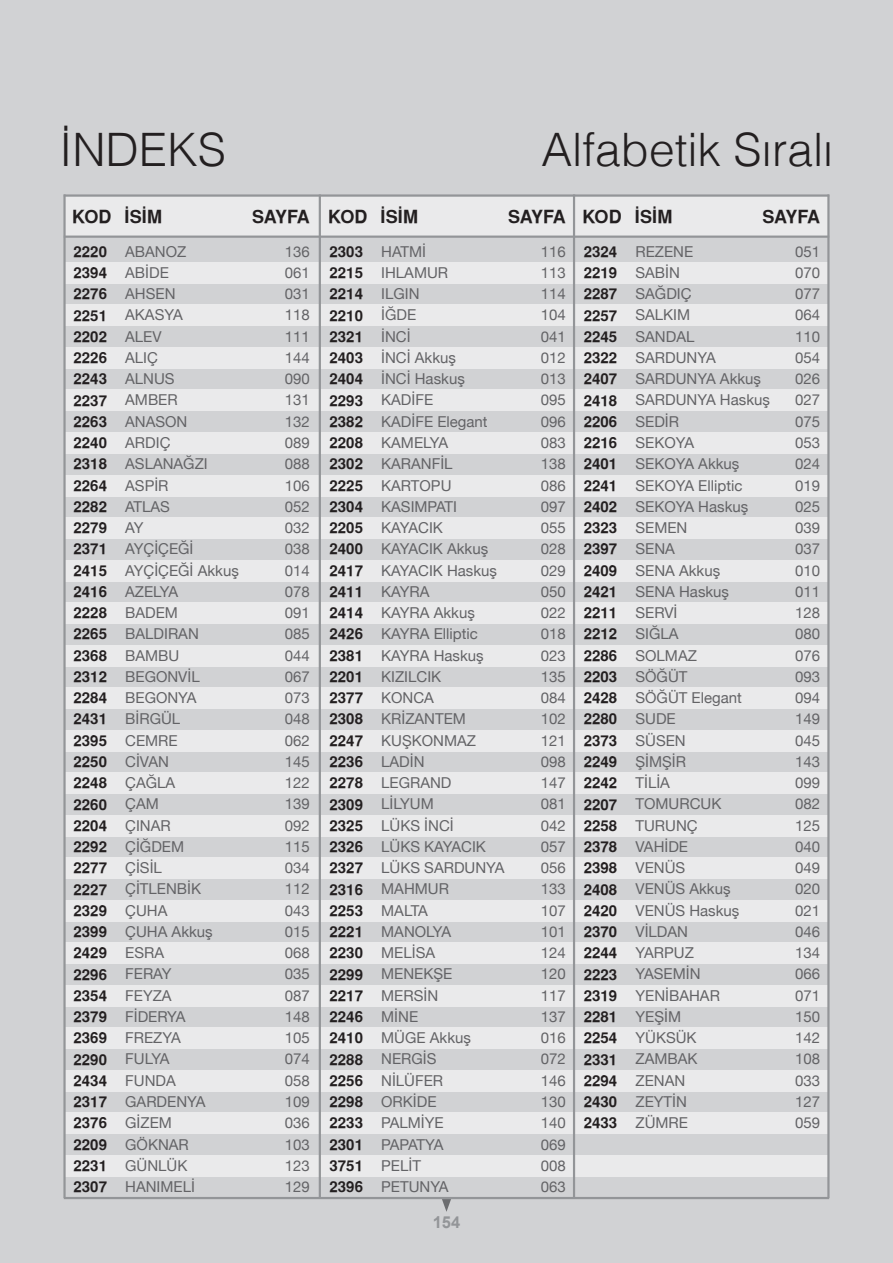
<style>
.page{position:relative;width:893px;height:1263px;background:#d1d2d4}
.page>*{position:absolute;margin:0;border:0;box-sizing:border-box;transform-origin:0 0}
.t1{font:300 46.05px "Helvetica";color:#231f20}
.t2{font:700 18px "Helvetica";letter-spacing:-.005em;color:#231f20}
.t3{font:700 16.5px "Arial";color:#939598}
.t4{font:15px/21.3px "Helvetica Neue";color:#636366}
.t5{font:700 15px/21.3px "Helvetica";color:#231f20;text-align:justify}
</style>
<div class="page">
<svg style="left:442px;top:1199px;width:9px;height:13px"></svg>
<hr style="left:64px;top:1197px;width:765px;height:2px;background:#939598">
<div style="left:64px;top:195px;width:765px;height:41px;background:#eaeaeb"></div>
<hr style="left:64px;top:194px;width:765px;height:3px;background:#939598">
<div style="left:64px;top:262px;width:764px;height:21px;background:#eaeaeb"></div>
<div style="left:64px;top:305px;width:764px;height:21px;background:#eaeaeb"></div>
<div style="left:64px;top:347px;width:764px;height:22px;background:#eaeaeb"></div>
<div style="left:64px;top:390px;width:764px;height:21px;background:#eaeaeb"></div>
<div style="left:64px;top:432px;width:764px;height:22px;background:#eaeaeb"></div>
<div style="left:64px;top:475px;width:764px;height:21px;background:#eaeaeb"></div>
<div style="left:64px;top:517px;width:764px;height:22px;background:#eaeaeb"></div>
<div style="left:64px;top:560px;width:764px;height:21px;background:#eaeaeb"></div>
<div style="left:64px;top:602px;width:764px;height:22px;background:#eaeaeb"></div>
<div style="left:64px;top:645px;width:764px;height:21px;background:#eaeaeb"></div>
<div style="left:64px;top:687px;width:764px;height:22px;background:#eaeaeb"></div>
<div style="left:64px;top:730px;width:764px;height:21px;background:#eaeaeb"></div>
<div style="left:64px;top:772px;width:764px;height:22px;background:#eaeaeb"></div>
<div style="left:64px;top:815px;width:764px;height:21px;background:#eaeaeb"></div>
<div style="left:64px;top:857px;width:764px;height:22px;background:#eaeaeb"></div>
<div style="left:64px;top:900px;width:764px;height:21px;background:#eaeaeb"></div>
<div style="left:64px;top:943px;width:764px;height:21px;background:#eaeaeb"></div>
<div style="left:64px;top:985px;width:764px;height:21px;background:#eaeaeb"></div>
<div style="left:64px;top:1028px;width:764px;height:21px;background:#eaeaeb"></div>
<div style="left:64px;top:1070px;width:764px;height:21px;background:#eaeaeb"></div>
<div style="left:64px;top:1113px;width:764px;height:21px;background:#eaeaeb"></div>
<div style="left:64px;top:1155px;width:764px;height:21px;background:#eaeaeb"></div>
<hr style="left:319px;top:194px;width:2px;height:1004px;background:#939598">
<hr style="left:63px;top:194px;width:3px;height:1004px;background:#939598">
<hr style="left:573px;top:194px;width:2px;height:1004px;background:#939598">
<hr style="left:827px;top:194px;width:2px;height:1004px;background:#939598">
<hr style="left:64px;top:236px;width:765px;height:2px;background:#939598">
<h1 class="t1" style="left:60px;top:111px;width:168px">İNDEKS</h1>
<h1 class="t1" style="left:541px;top:111px;width:294px">Alfabetik Sıralı</h1>
<p class="t2" style="left:125px;top:206px;width:39px">İSİM</p>
<p class="t2" style="left:252px;top:206px;width:59px">SAYFA</p>
<p class="t2" style="left:381px;top:206px;width:39px">İSİM</p>
<p class="t2" style="left:508px;top:206px;width:59px">SAYFA</p>
<p class="t2" style="left:635px;top:206px;width:39px">İSİM</p>
<p class="t2" style="left:762px;top:206px;width:59px">SAYFA</p>
<p class="t2" style="left:72px;top:206px;width:41px">KOD</p>
<p class="t2" style="left:328px;top:206px;width:41px">KOD</p>
<p class="t2" style="left:583px;top:206px;width:41px">KOD</p>
<p class="t4" style="left:125px;top:242px;width:115px">ABANOZ<br>ABİDE<br>AHSEN<br>AKASYA<br>ALEV<br>ALIÇ<br>ALNUS<br>AMBER<br>ANASON<br>ARDIÇ<br>ASLANAĞZI<br>ASPİR<br>ATLAS<br>AY<br>AYÇİÇEĞİ<br>AYÇİÇEĞİ Akkuş<br>AZELYA<br>BADEM<br>BALDIRAN<br>BAMBU<br>BEGONVİL<br>BEGONYA<br>BİRGÜL<br>CEMRE<br>CİVAN<br>ÇAĞLA<br>ÇAM<br>ÇINAR<br>ÇİĞDEM<br>ÇİSİL<br>ÇİTLENBİK<br>ÇUHA<br>ÇUHA Akkuş<br>ESRA<br>FERAY<br>FEYZA<br>FİDERYA<br>FREZYA<br>FULYA<br>FUNDA<br>GARDENYA<br>GİZEM<br>GÖKNAR<br>GÜNLÜK<br>HANIMELİ</p>
<p class="t4" style="left:381px;top:242px;width:125px">HATMİ<br>IHLAMUR<br>ILGIN<br>İĞDE<br>İNCİ<br>İNCİ Akkuş<br>İNCİ Haskuş<br>KADİFE<br>KADİFE Elegant<br>KAMELYA<br>KARANFİL<br>KARTOPU<br>KASIMPATI<br>KAYACIK<br>KAYACIK Akkuş<br>KAYACIK Haskuş<br>KAYRA<br>KAYRA Akkuş<br>KAYRA Elliptic<br>KAYRA Haskuş<br>KIZILCIK<br>KONCA<br>KRİZANTEM<br>KUŞKONMAZ<br>LADİN<br>LEGRAND<br>LİLYUM<br>LÜKS İNCİ<br>LÜKS KAYACIK<br>LÜKS SARDUNYA<br>MAHMUR<br>MALTA<br>MANOLYA<br>MELİSA<br>MENEKŞE<br>MERSİN<br>MİNE<br>MÜGE Akkuş<br>NERGİS<br>NİLÜFER<br>ORKİDE<br>PALMİYE<br>PAPATYA<br>PELİT<br>PETUNYA</p>
<p class="t4" style="left:635px;top:242px;width:136px">REZENE<br>SABİN<br>SAĞDIÇ<br>SALKIM<br>SANDAL<br>SARDUNYA<br>SARDUNYA Akkuş<br>SARDUNYA Haskuş<br>SEDİR<br>SEKOYA<br>SEKOYA Akkuş<br>SEKOYA Elliptic<br>SEKOYA Haskuş<br>SEMEN<br>SENA<br>SENA Akkuş<br>SENA Haskuş<br>SERVİ<br>SIĞLA<br>SOLMAZ<br>SÖĞÜT<br>SÖĞÜT Elegant<br>SUDE<br>SÜSEN<br>ŞİMŞİR<br>TİLİA<br>TOMURCUK<br>TURUNÇ<br>VAHİDE<br>VENÜS<br>VENÜS Akkuş<br>VENÜS Haskuş<br>VİLDAN<br>YARPUZ<br>YASEMİN<br>YENİBAHAR<br>YEŞİM<br>YÜKSÜK<br>ZAMBAK<br>ZENAN<br>ZEYTİN<br>ZÜMRE</p>
<p class="t5" style="left:74px;top:241px;width:35px">2220<br>2394<br>2276<br>2251<br>2202<br>2226<br>2243<br>2237<br>2263<br>2240<br>2318<br>2264<br>2282<br>2279<br>2371<br>2415<br>2416<br>2228<br>2265<br>2368<br>2312<br>2284<br>2431<br>2395<br>2250<br>2248<br>2260<br>2204<br>2292<br>2277<br>2227<br>2329<br>2399<br>2429<br>2296<br>2354<br>2379<br>2369<br>2290<br>2434<br>2317<br>2376<br>2209<br>2231<br>2307</p>
<p class="t4" style="left:285px;top:242px;width:27px;text-align:justify">136<br>061<br>031<br>118<br>111<br>144<br>090<br>131<br>132<br>089<br>088<br>106<br>052<br>032<br>038<br>014<br>078<br>091<br>085<br>044<br>067<br>073<br>048<br>062<br>145<br>122<br>139<br>092<br>115<br>034<br>112<br>043<br>015<br>068<br>035<br>087<br>148<br>105<br>074<br>058<br>109<br>036<br>103<br>123<br>129</p>
<p class="t5" style="left:330px;top:241px;width:35px">2303<br>2215<br>2214<br>2210<br>2321<br>2403<br>2404<br>2293<br>2382<br>2208<br>2302<br>2225<br>2304<br>2205<br>2400<br>2417<br>2411<br>2414<br>2426<br>2381<br>2201<br>2377<br>2308<br>2247<br>2236<br>2278<br>2309<br>2325<br>2326<br>2327<br>2316<br>2253<br>2221<br>2230<br>2299<br>2217<br>2246<br>2410<br>2288<br>2256<br>2298<br>2233<br>2301<br>3751<br>2396</p>
<p class="t4" style="left:541px;top:242px;width:27px;text-align:justify">116<br>113<br>114<br>104<br>041<br>012<br>013<br>095<br>096<br>083<br>138<br>086<br>097<br>055<br>028<br>029<br>050<br>022<br>018<br>023<br>135<br>084<br>102<br>121<br>098<br>147<br>081<br>042<br>057<br>056<br>133<br>107<br>101<br>124<br>120<br>117<br>137<br>016<br>072<br>146<br>130<br>140<br>069<br>008<br>063</p>
<p class="t5" style="left:584px;top:241px;width:35px">2324<br>2219<br>2287<br>2257<br>2245<br>2322<br>2407<br>2418<br>2206<br>2216<br>2401<br>2241<br>2402<br>2323<br>2397<br>2409<br>2421<br>2211<br>2212<br>2286<br>2203<br>2428<br>2280<br>2373<br>2249<br>2242<br>2207<br>2258<br>2378<br>2398<br>2408<br>2420<br>2370<br>2244<br>2223<br>2319<br>2281<br>2254<br>2331<br>2294<br>2430<br>2433</p>
<p class="t4" style="left:795px;top:242px;width:27px;text-align:justify">051<br>070<br>077<br>064<br>110<br>054<br>026<br>027<br>075<br>053<br>024<br>019<br>025<br>039<br>037<br>010<br>011<br>128<br>080<br>076<br>093<br>094<br>149<br>045<br>143<br>099<br>082<br>125<br>040<br>049<br>020<br>021<br>046<br>134<br>066<br>071<br>150<br>142<br>108<br>033<br>127<br>059</p>
<p class="t3" style="left:433px;top:1212px;width:29px">154</p>
</div>
